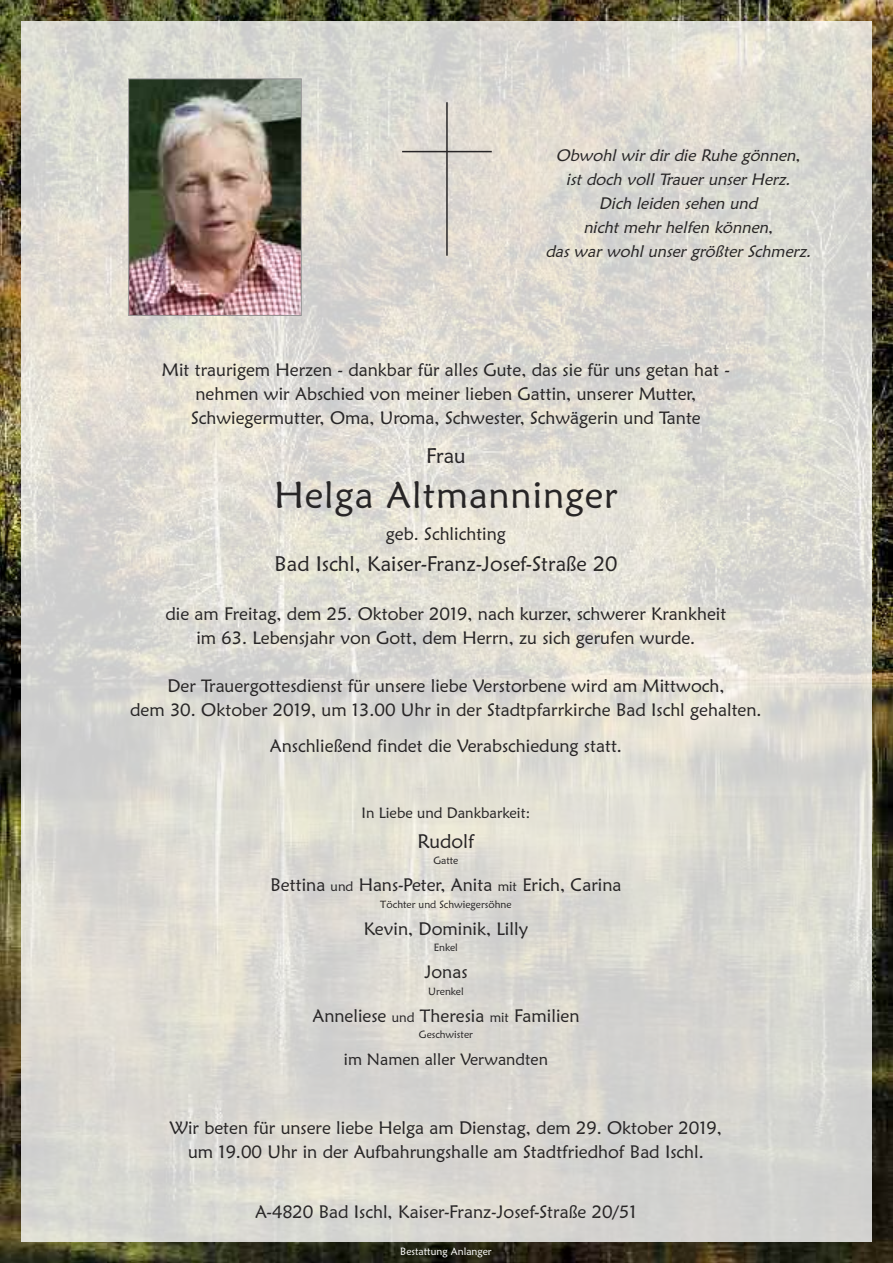
<style>
.page{position:relative;width:893px;height:1263px;background:#fff}
.page>*{position:absolute;margin:0;border:0;box-sizing:border-box;transform-origin:0 0}
.t1{font:37.5px "Maiandra GD";letter-spacing:.025em;color:#272526}
.t2{font:21px "Maiandra GD";color:#272526}
.t3{font:19.5px "Maiandra GD";color:#272526}
.t4{font:18px/24px "Maiandra GD";color:#272526;text-align:center}
.t5{font:italic 16.5px/24px "Maiandra GD";color:#272526;text-align:center}
.t6{font:16.5px "Maiandra GD";color:#272526}
.t7{font:15px "Maiandra GD";color:#272526}
.t8{font:10.5px "Maiandra GD";color:#272526}
.t9{font:10.5px "Maiandra GD";color:#fff}
.s1{font-size:13.5px}
</style>
<div class="page">
<img style="left:0;top:0;width:893px;height:1263px">
<img style="left:21px;top:21px;width:851px;height:1221px">
<img style="left:130px;top:80px;width:170px;height:234px">
<div style="left:128px;top:78px;width:174px;height:238px;border:1px solid #939293"></div>
<hr style="left:446px;top:102px;width:2px;height:154px;background:#272526">
<hr style="left:402px;top:151px;width:90px;height:1px;background:#272526">
<p class="t5" style="left:545px;top:143px;width:271px">Obwohl wir dir die Ruhe gönnen, ist doch voll Trauer unser Herz.<br>Dich leiden sehen und<br>nicht mehr helfen können,<br>das war wohl unser größter Schmerz.</p>
<p class="t4" style="left:162px;top:358px;width:570px">Mit traurigem Herzen - dankbar für alles Gute, das sie für uns getan hat - nehmen wir Abschied von meiner lieben Gattin, unserer Mutter,<br>Schwiegermutter, Oma, Uroma, Schwester, Schwägerin und Tante</p>
<p class="t2" style="left:426px;top:444px;width:41px">Frau</p>
<h1 class="t1" style="left:274px;top:474px;width:345px">Helga Altmanninger</h1>
<p class="t4" style="left:386px;top:522px;width:122px">geb. Schlichting</p>
<p class="t2" style="left:275px;top:552px;width:344px">Bad Ischl, Kaiser-Franz-Josef-Straße 20</p>
<p class="t4" style="left:166px;top:601px;width:562px">die am Freitag, dem 25. Oktober 2019, nach kurzer, schwerer Krankheit im 63. Lebensjahr von Gott, dem Herrn, zu sich gerufen wurde.</p>
<p class="t4" style="left:130px;top:673px;width:633px">Der Trauergottesdienst für unsere liebe Verstorbene wird am Mittwoch,<br>dem 30. Oktober 2019, um 13.00 Uhr in der Stadtpfarrkirche Bad Ischl gehalten.</p>
<p class="t4" style="left:270px;top:733px;width:354px">Anschließend findet die Verabschiedung statt.</p>
<p class="t7" style="left:362px;top:803px;width:170px">In Liebe und Dankbarkeit:</p>
<p class="t3" style="left:418px;top:829px;width:58px">Rudolf</p>
<p class="t8" style="left:433px;top:854px;width:27px">Gatte</p>
<p class="t4" style="left:270px;top:873px;width:353px">Bettina <span class="s1">und</span> Hans-Peter, Anita <span class="s1">mit</span> Erich, Carina</p>
<p class="t8" style="left:380px;top:898px;width:133px">Töchter und Schwiegersöhne</p>
<p class="t4" style="left:364px;top:916px;width:166px">Kevin, Dominik, Lilly</p>
<p class="t8" style="left:434px;top:941px;width:26px">Enkel</p>
<p class="t4" style="left:424px;top:960px;width:45px">Jonas</p>
<p class="t8" style="left:428px;top:985px;width:37px">Urenkel</p>
<p class="t4" style="left:312px;top:1003px;width:269px">Anneliese <span class="s1">und</span> Theresia <span class="s1">mit</span> Familien</p>
<p class="t8" style="left:419px;top:1028px;width:55px">Geschwister</p>
<p class="t6" style="left:344px;top:1050px;width:206px">im Namen aller Verwandten</p>
<p class="t4" style="left:170px;top:1116px;width:554px">Wir beten für unsere liebe Helga am Dienstag, dem 29. Oktober 2019, um 19.00 Uhr in der Aufbahrungshalle am Stadtfriedhof Bad Ischl.</p>
<p class="t4" style="left:255px;top:1200px;width:383px">A-4820 Bad Ischl, Kaiser-Franz-Josef-Straße 20/51</p>
<p class="t9" style="left:400px;top:1245px;width:93px">Bestattung Anlanger</p>
</div>
